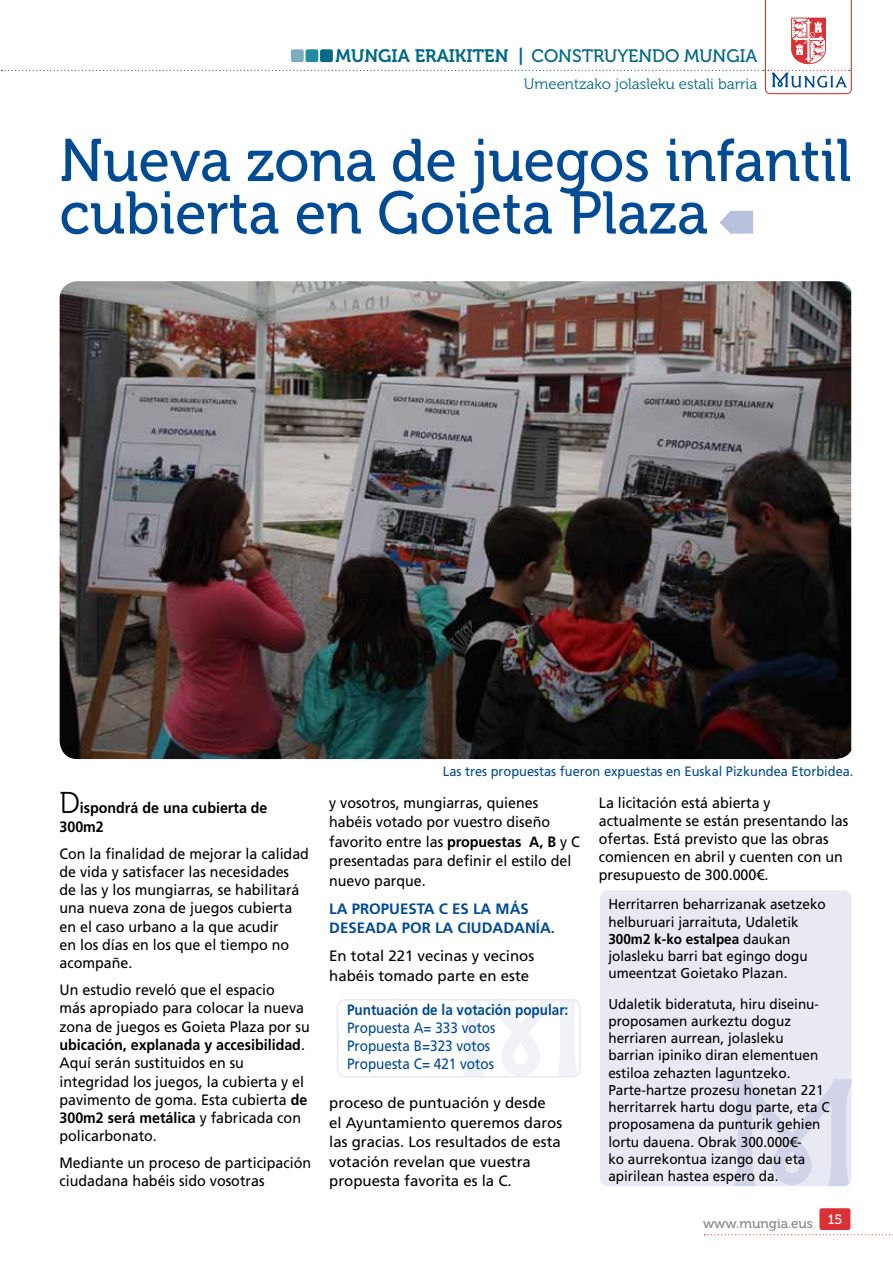
<style>
.page{position:relative;width:893px;height:1263px;background:#fff}
.page>*{position:absolute;margin:0;border:0;box-sizing:border-box;transform-origin:0 0}
.t1{font:60px/52.5px "Museo 500";color:#004b93;scale:.95 1}
.t2{font:18px "Museo 500";color:#006985}
.t3{font:15px/18.3px "Frutiger LT Std";color:#000;scale:.95 1}
.t4{font:15px/19.5px "Frutiger LT Std";color:#000}
.t5{font:15px/18px "Frutiger";color:#004b93;scale:.9 1}
.t6{font:700 15px/19.5px "Frutiger LT Std";color:#004b93}
.t7{font:15px "Museo 300";color:#006985}
.t8{font:700 15px "Frutiger LT Std";color:#004b93;scale:.9 1}
.t9{font:700 15px/18.3px "Frutiger LT Std";color:#000;scale:.95 1}
.t10{font:14.25px/17.2px "Frutiger LT Std";color:#000;scale:.95 1}
.t11{font:13.5px "Frutiger LT Std";color:#004b93;scale:.95 1}
.t12{font:13.5px "Museo 500";color:#87888a}
.s1{font-family:"Museo 700"}
.s2{font-family:"Museo 300";font-weight:400;font-size:30px}
.s3{font-weight:700}
</style>
<div class="page">
<div style="left:819px;top:1208px;width:31px;height:22px;background:#da3136;border-radius:2px"></div>
<svg style="left:704px;top:1234px;width:189px;height:1px"></svg>
<svg style="left:2px;top:0;width:850px;height:94px"></svg>
<svg style="left:720px;top:211px;width:33px;height:23px"></svg>
<div style="left:600px;top:890px;width:251px;height:296px;background:#e8e9f3;border-radius:9px"></div>
<svg style="left:729px;top:1079px;width:122px;height:107px"></svg>
<img style="left:60px;top:281px;width:791px;height:478px">
<svg style="left:464px;top:1002px;width:114px;height:75px"></svg>
<div style="left:337px;top:999px;width:244px;height:78px;border:2px solid #e8e9f3;border-radius:9px"></div>
<div style="left:291px;top:49px;width:13px;height:13px;background:#79afbf;border-radius:2px"></div>
<div style="left:305px;top:49px;width:13px;height:13px;background:#2489a1;border-radius:2px"></div>
<div style="left:320px;top:49px;width:13px;height:13px;background:#006985;border-radius:2px"></div>
<p class="t2" style="left:336px;top:46px;width:423px"><span class="s1">MUNGIA ERAIKITEN |</span> construyendo mungia</p>
<p class="t7" style="left:524px;top:75px;width:235px">Umeentzako jolasleku estali barria</p>
<h1 class="t1" style="left:60px;top:135px;width:835px">Nueva zona de juegos infantil cubierta en Goieta Plaza</h1>
<p class="t9" style="left:59px;top:799px;width:220px"><span class="s2">D</span>ispondrá de una cubierta de<br>300m2</p>
<p class="t3" style="left:59px;top:844px;width:264px">Con la finalidad de mejorar la calidad de vida y satisfacer las necesidades de las y los mungiarras, se habilitará una nueva zona de juegos cubierta en el caso urbano a la que acudir<br>en los días en los que el tiempo no acompañe.</p>
<p class="t3" style="left:59px;top:981px;width:265px">Un estudio reveló que el espacio<br>más apropiado para colocar la nueva zona de juegos es Goieta Plaza por su <span class="s3">ubicación, explanada y accesibilidad</span>.<br>Aquí serán sustituidos en su integridad los juegos, la cubierta y el pavimento de goma. Esta cubierta <span class="s3">de 300m2 será metálica</span> y fabricada con policarbonato.</p>
<p class="t3" style="left:59px;top:1154px;width:267px">Mediante un proceso de participación ciudadana habéis sido vosotras</p>
<p class="t11" style="left:443px;top:763px;width:434px">Las tres propuestas fueron expuestas en Euskal Pizkundea Etorbidea.</p>
<p class="t3" style="left:329px;top:793px;width:265px;line-height:19.5px">y vosotros, mungiarras, quienes habéis votado por vuestro diseño favorito entre las <span class="s3">propuestas A, B</span> y C presentadas para definir el estilo del nuevo parque.</p>
<p class="t6" style="left:329px;top:899px;width:227px">La propue sta C es la más deseada por la ciudadanía.</p>
<p class="t4" style="left:329px;top:946px;width:207px">En total 221 vecinas y vecinos habéis tomado parte en este</p>
<p class="t8" style="left:347px;top:1001px;width:247px">Puntuación de la votación popular:</p>
<p class="t5" style="left:347px;top:1018px;width:166px">Propuesta A= 333 votos<br>Propuesta B=323 votos<br>Propuesta C= 421 votos</p>
<p class="t4" style="left:329px;top:1093px;width:235px">proceso de puntuación y desde<br>el Ayuntamiento queremos daros las gracias. Los resultados de esta votación revelan que vuestra propuesta favorita es la C.</p>
<p class="t3" style="left:599px;top:793px;width:264px">La licitación está abierta y actualmente se están presentando las ofertas. Está previsto que las obras comiencen en abril y cuenten con un presupuesto de 300.000€.</p>
<p class="t10" style="left:608px;top:896px;width:230px">Herritarren beharrizanak asetzeko helburuari jarraituta, Udaletik<br><span class="s3">300m2 k-ko estalpea</span> daukan jolasleku barri bat egingo dogu umeentzat Goietako Plazan.</p>
<p class="t10" style="left:608px;top:995px;width:234px">Udaletik bideratuta, hiru diseinu&shy;proposamen aurkeztu doguz herriaren aurrean, jolasleku barrian ipiniko diran elementuen estiloa zehazten laguntzeko.<br>Parte-hartze prozesu honetan 221 herritarrek hartu dogu parte, eta C proposamena da punturik gehien lortu dauena. Obrak 300.000€-<br>ko aurrekontua izango dau eta apirilean hastea espero da.</p>
<p class="t12" style="left:703px;top:1215px;width:141px">www.mungia.eus <sup>15</sup></p>
</div>
